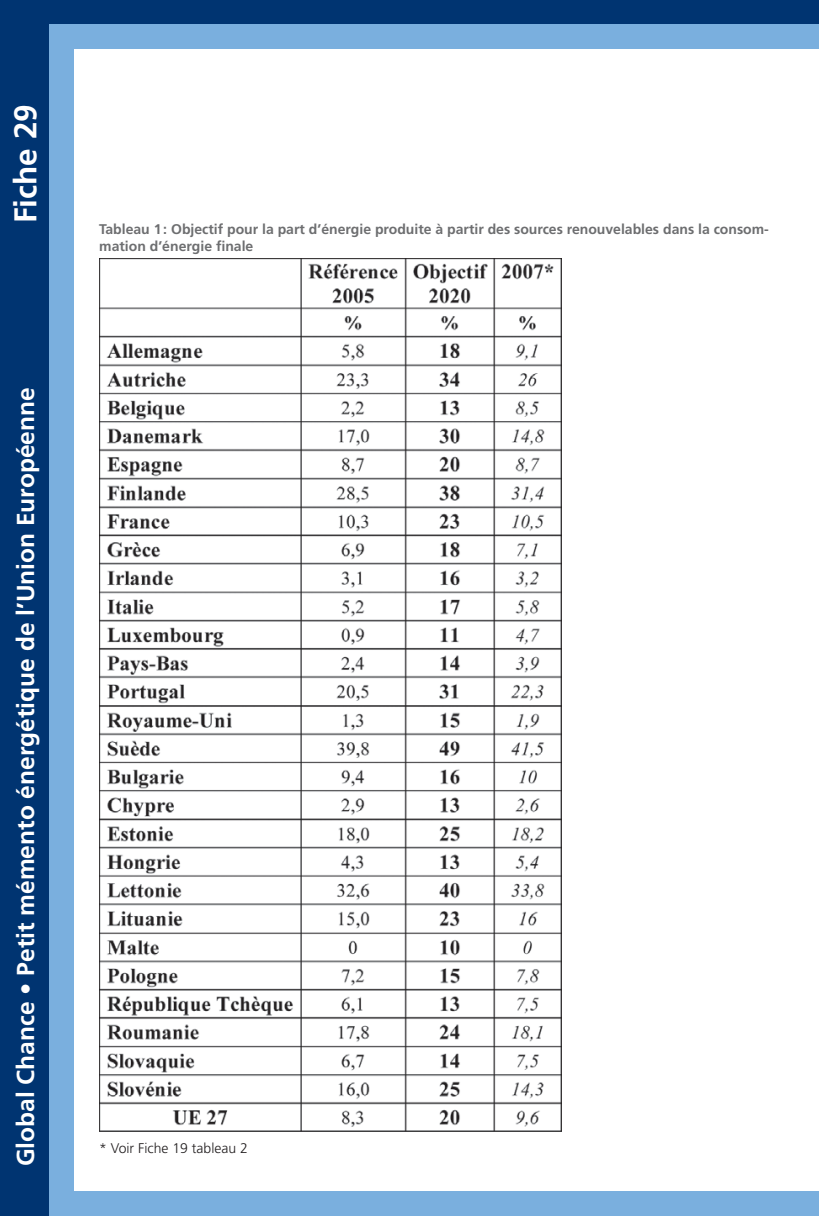
<style>
.page{position:relative;width:819px;height:1216px;background:#fff}
.page>*{position:absolute;margin:0;border:0;box-sizing:border-box;transform-origin:0 0}
.t1{font:700 31.5px "Frutiger";color:#fff}
.t2{font:700 24.5px "Frutiger";color:#fff}
.t3{font:700 14px/16.8px "Frutiger";color:#6d6e70}
.t4{font:300 14px "Frutiger";color:#231f20}
</style>
<div class="page">
<div style="left:0;top:0;width:819px;height:1215px;background:#003471"></div>
<div style="left:50px;top:25px;width:769px;height:1190px;background:#7aafde"></div>
<div style="left:74px;top:50px;width:745px;height:1141px;background:#fff"></div>
<img style="left:99px;top:258px;width:462px;height:873px">
<p class="t1" style="left:13px;top:223px;width:121px;rotate:-90deg">Fiche 29</p>
<p class="t2" style="left:16px;top:1166px;width:780px;rotate:-90deg">Global Chance • Petit mémento énergétique de l’Union Européenne</p>
<p class="t3" style="left:99px;top:222px;width:671px">Tableau 1 : Objectif pour la part d’énergie produite à partir des sources renouvelables dans la consom&shy;mation d’énergie finale</p>
<p class="t4" style="left:99px;top:1142px;width:150px">* Voir Fiche 19 tableau 2</p>
</div>
